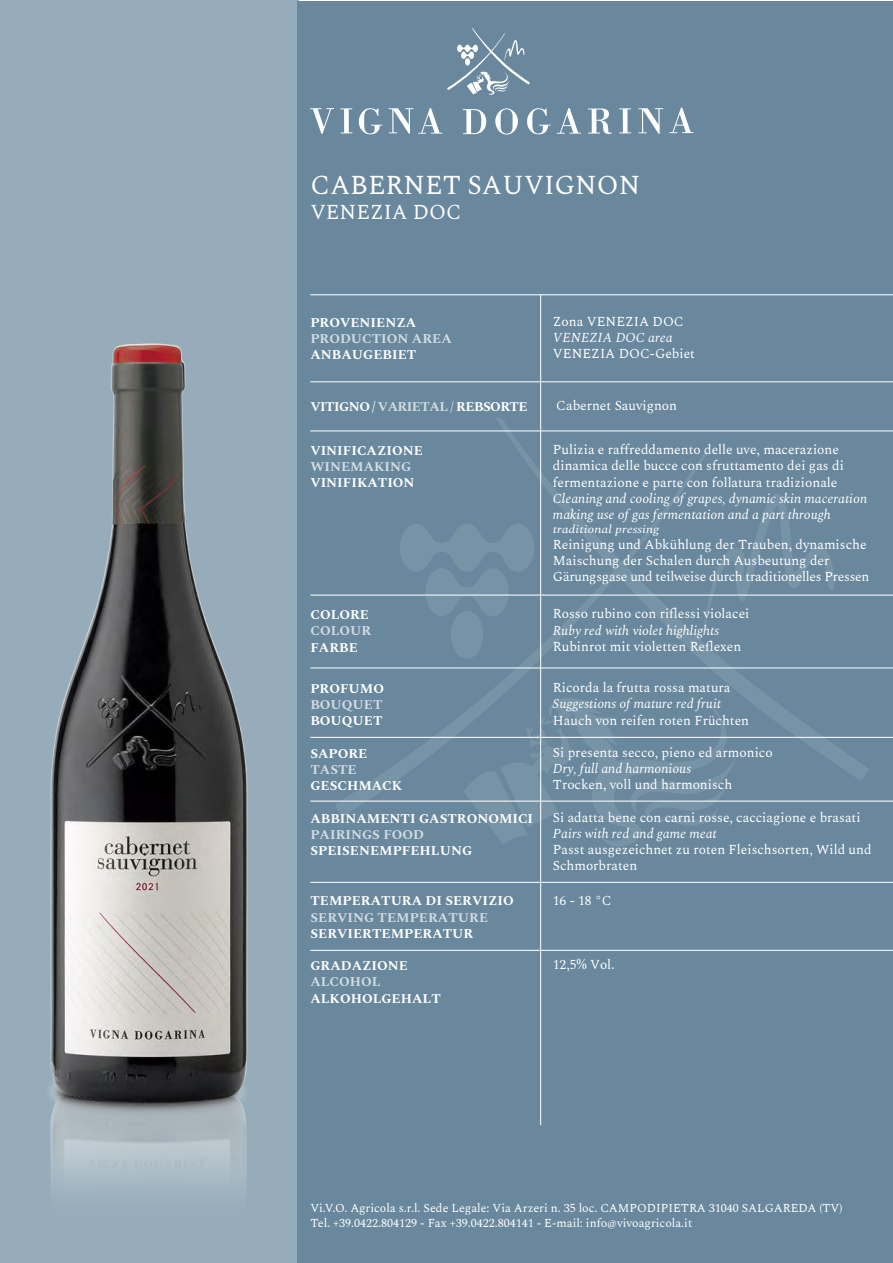
<style>
.page{position:relative;width:893px;height:1263px;background:#fff}
.page>*{position:absolute;margin:0;border:0;box-sizing:border-box;transform-origin:0 0}
.t1{font:27px "Spectral";color:#fff}
.t2{font:21px "Spectral";color:#fff}
.t3{font:13.5px/16.2px "Spectral";color:#fff}
.t4{font:italic 13.5px/16.2px "Spectral";color:#fff}
.t5{font:700 13.5px "Spectral";color:#fff}
.t6{font:700 13.5px "Spectral";color:#d2dbe2}
.t7{font:700 13.5px "Spectral";letter-spacing:-.04em;color:#fff}
.t8{font:12px/14.4px "Spectral";color:#fff}
.t9{font:italic 11.25px "Spectral";color:#fff;scale:1.19 1}
.s1{color:#d2dbe2}
</style>
<div class="page">
<div style="left:0;top:0;width:299px;height:1263px;background:#96acba"></div>
<img style="left:50px;top:239px;width:248px;height:983px">
<div style="left:298px;top:2px;width:595px;height:1261px;background:#69889d"></div>
<svg style="left:447px;top:28px;width:83px;height:67px"></svg>
<svg style="left:495px;top:108px;width:23px;height:27px"></svg>
<svg style="left:588px;top:108px;width:24px;height:26px"></svg>
<svg style="left:463px;top:109px;width:23px;height:25px"></svg>
<svg style="left:638px;top:108px;width:25px;height:26px"></svg>
<svg style="left:527px;top:108px;width:24px;height:27px"></svg>
<svg style="left:669px;top:108px;width:25px;height:25px"></svg>
<svg style="left:557px;top:108px;width:24px;height:26px"></svg>
<svg style="left:619px;top:108px;width:12px;height:25px"></svg>
<svg style="left:389px;top:108px;width:53px;height:26px"></svg>
<svg style="left:359px;top:108px;width:23px;height:27px"></svg>
<svg style="left:310px;top:108px;width:24px;height:26px"></svg>
<svg style="left:340px;top:108px;width:12px;height:25px"></svg>
<svg style="left:483px;top:817px;width:229px;height:30px"></svg>
<svg style="left:335px;top:417px;width:534px;height:400px"></svg>
<hr style="left:310px;top:294px;width:583px;height:1px;background:#fff">
<hr style="left:310px;top:381px;width:583px;height:1px;background:#fff">
<hr style="left:310px;top:594px;width:583px;height:2px;background:#fff">
<hr style="left:310px;top:667px;width:583px;height:1px;background:#fff">
<hr style="left:310px;top:737px;width:583px;height:1px;background:#fff">
<hr style="left:310px;top:801px;width:583px;height:1px;background:#fff">
<hr style="left:310px;top:882px;width:583px;height:1px;background:#fff">
<hr style="left:310px;top:950px;width:583px;height:1px;background:#fff">
<hr style="left:540px;top:295px;width:1px;height:830px;background:#fff">
<hr style="left:310px;top:430px;width:583px;height:1px;background:#fff">
<h1 class="t1" style="left:310px;top:166px;width:331px">CABERNET SAUVIGNON</h1>
<h2 class="t2" style="left:310px;top:197px;width:152px">VENEZIA DOC</h2>
<p class="t5" style="left:310px;top:313px;width:107px">PROVENIENZA</p>
<p class="t6" style="left:310px;top:329px;width:143px">PRODUCTION AREA</p>
<p class="t5" style="left:310px;top:345px;width:107px">ANBAUGEBIET</p>
<p class="t7" style="left:310px;top:397px;width:219px">VITIGNO / <span class="s1">VARIETAL /</span> REBSORTE</p>
<p class="t5" style="left:310px;top:441px;width:114px">VINIFICAZIONE</p>
<p class="t6" style="left:310px;top:457px;width:102px">WINEMAKING</p>
<p class="t5" style="left:310px;top:473px;width:106px">VINIFIKATION</p>
<p class="t5" style="left:310px;top:605px;width:60px">COLORE</p>
<p class="t6" style="left:310px;top:621px;width:62px">COLOUR</p>
<p class="t5" style="left:310px;top:637px;width:49px">FARBE</p>
<p class="t5" style="left:310px;top:679px;width:75px">PROFUMO</p>
<p class="t6" style="left:310px;top:695px;width:74px">BOUQUET</p>
<p class="t5" style="left:310px;top:711px;width:74px">BOUQUET</p>
<p class="t5" style="left:310px;top:743px;width:59px">SAPORE</p>
<p class="t6" style="left:310px;top:760px;width:48px">TASTE</p>
<p class="t5" style="left:310px;top:776px;width:93px">GESCHMACK</p>
<p class="t5" style="left:310px;top:808px;width:224px">ABBINAMENTI GASTRONOMICI</p>
<p class="t6" style="left:310px;top:824px;width:115px">PAIRINGS FOOD</p>
<p class="t5" style="left:310px;top:841px;width:163px">SPEISENEMPFEHLUNG</p>
<p class="t5" style="left:310px;top:891px;width:205px">TEMPERATURA DI SERVIZIO</p>
<p class="t6" style="left:310px;top:907px;width:179px">SERVING TEMPERATURE</p>
<p class="t5" style="left:310px;top:923px;width:164px">SERVIERTEMPERATUR</p>
<p class="t5" style="left:310px;top:956px;width:99px">GRADAZIONE</p>
<p class="t6" style="left:310px;top:972px;width:72px">ALCOHOL</p>
<p class="t5" style="left:310px;top:988px;width:132px">ALKOHOLGEHALT</p>
<p class="t3" style="left:553px;top:312px;width:132px">Zona VENEZIA DOC</p>
<p class="t4" style="left:553px;top:329px;width:121px">VENEZIA DOC area</p>
<p class="t3" style="left:553px;top:345px;width:144px">VENEZIA DOC-Gebiet</p>
<p class="t3" style="left:556px;top:397px;width:122px">Cabernet Sauvignon</p>
<p class="t3" style="left:553px;top:441px;width:293px">Pulizia e raffreddamento delle uve, macerazione dinamica delle bucce con sfruttamento dei gas di fermentazione e parte con follatura tradizionale</p>
<p class="t4" style="left:553px;top:489px;width:316px">Cleaning and cooling of grapes, dynamic skin maceration making use of gas fermentation and a part through</p>
<p class="t9" style="left:553px;top:521px;width:91px">traditional pressing</p>
<p class="t3" style="left:553px;top:535px;width:318px">Reinigung und Abkühlung der Trauben, dynamische<br>Maischung der Schalen durch Ausbeutung der<br>Gärungsgase und teilweise durch traditionelles Pressen</p>
<p class="t3" style="left:553px;top:605px;width:198px">Rosso rubino con riflessi violacei</p>
<p class="t4" style="left:553px;top:621px;width:168px">Ruby red with violet highlights</p>
<p class="t3" style="left:553px;top:637px;width:190px">Rubinrot mit violetten Reflexen</p>
<p class="t3" style="left:553px;top:678px;width:179px">Ricorda la frutta rossa matura</p>
<p class="t4" style="left:553px;top:695px;width:170px">Suggestions of mature red fruit</p>
<p class="t3" style="left:553px;top:711px;width:198px">Hauch von reifen roten Früchten</p>
<p class="t3" style="left:553px;top:743px;width:221px">Si presenta secco, pieno ed armonico</p>
<p class="t4" style="left:553px;top:759px;width:140px">Dry, full and harmonious</p>
<p class="t3" style="left:553px;top:776px;width:181px">Trocken, voll und harmonisch</p>
<p class="t3" style="left:553px;top:808px;width:309px">Si adatta bene con carni rosse, cacciagione e brasati</p>
<p class="t4" style="left:553px;top:824px;width:165px">Pairs with red and game meat</p>
<p class="t3" style="left:553px;top:840px;width:320px">Passt ausgezeichnet zu roten Fleischsorten, Wild und<br>Schmorbraten</p>
<p class="t3" style="left:553px;top:891px;width:60px">16 - 18 °C</p>
<p class="t3" style="left:553px;top:956px;width:63px">12,5% Vol.</p>
<p class="t8" style="left:310px;top:1200px;width:534px">Vi.V.O. Agricola s.r.l. Sede Legale: Via Arzeri n. 35 loc. CAMPODIPIETRA 31040 SALGAREDA (TV)<br>Tel. +39.0422.804129 - Fax +39.0422.804141 - E-mail: info@vivoagricola.it</p>
</div>
